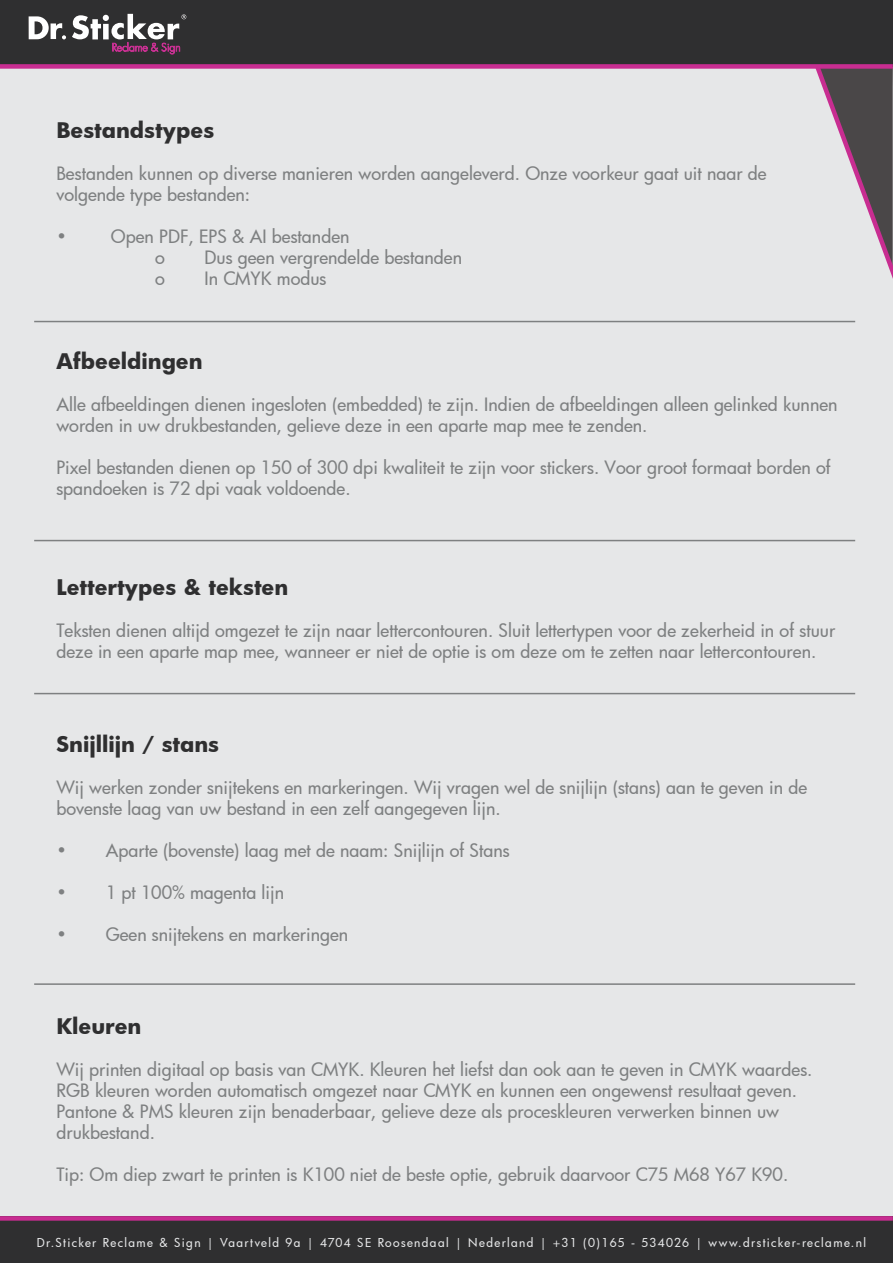
<style>
.page{position:relative;width:893px;height:1263px;background:#fff}
.page>*{position:absolute;margin:0;border:0;box-sizing:border-box;transform-origin:0 0}
.t1{font:700 21px "Futura";color:#2f2f30}
.t2{font:500 18px/21px "Futura";color:#7e8081}
.t3{font:500 12px "Futura";letter-spacing:.115em;color:#e6e7e8}
</style>
<div class="page">
<div style="left:0;top:0;width:893px;height:1252px;background:#e6e7e8"></div>
<div style="left:0;top:1217px;width:893px;height:46px;background:#2f2f30"></div>
<div style="left:0;top:1216px;width:893px;height:5px;background:#c82d91"></div>
<div style="left:0;top:0;width:893px;height:66px;background:#2f2f30"></div>
<div style="left:0;top:64px;width:893px;height:5px;background:#c82d91"></div>
<svg style="left:28px;top:16px;width:38px;height:24px"></svg>
<svg style="left:72px;top:14px;width:114px;height:40px"></svg>
<svg style="left:812px;top:64px;width:81px;height:259px"></svg>
<hr style="left:34px;top:321px;width:821px;height:1px;background:#7e8081">
<hr style="left:34px;top:540px;width:821px;height:1px;background:#7e8081">
<hr style="left:34px;top:983px;width:821px;height:2px;background:#7e8081">
<hr style="left:34px;top:693px;width:821px;height:1px;background:#7e8081">
<p class="t1" style="left:56px;top:115px;width:159px">Bestandstypes</p>
<p class="t2" style="left:56px;top:163px;width:712px">Bestanden kunnen op diverse manieren worden aangeleverd. Onze voorkeur gaat uit naar de volgende type bestanden:</p>
<p class="t2" style="left:56px;top:226px;width:12px">•</p>
<p class="t2" style="left:155px;top:226px;width:196px;text-indent:-44px">Open PDF, EPS &amp; AI bestanden o</p>
<p class="t2" style="left:205px;top:247px;width:259px">Dus geen vergrendelde bestanden</p>
<p class="t2" style="left:155px;top:268px;width:11px">o</p>
<p class="t2" style="left:205px;top:268px;width:123px">In CMYK modus</p>
<p class="t1" style="left:56px;top:346px;width:148px">Afbeeldingen</p>
<p class="t2" style="left:56px;top:393px;width:783px">Alle afbeeldingen dienen ingesloten (embedded) te zijn. Indien de afbeeldingen alleen gelinked kunnen worden in uw drukbestanden, gelieve deze in een aparte map mee te zenden.</p>
<p class="t2" style="left:56px;top:456px;width:776px">Pixel bestanden dienen op 150 of 300 dpi kwaliteit te zijn voor stickers. Voor groot formaat borden of spandoeken is 72 dpi vaak voldoende.</p>
<p class="t1" style="left:56px;top:572px;width:233px">Lettertypes &amp; teksten</p>
<p class="t2" style="left:56px;top:619px;width:781px">Teksten dienen altijd omgezet te zijn naar lettercontouren. Sluit lettertypen voor de zekerheid in of stuur deze in een aparte map mee, wanneer er niet de optie is om deze om te zetten naar lettercontouren.</p>
<p class="t1" style="left:56px;top:729px;width:164px">Snijllijn / stans</p>
<p class="t2" style="left:56px;top:776px;width:752px">Wij werken zonder snijtekens en markeringen. Wij vragen wel de snijlijn (stans) aan te geven in de bovenste laag van uw bestand in een zelf aangegeven lijn.</p>
<p class="t2" style="left:56px;top:839px;width:455px">• Aparte (bovenste) laag met de naam: Snijlijn of Stans</p>
<p class="t2" style="left:56px;top:881px;width:229px">• 1 pt 100% magenta lijn</p>
<p class="t2" style="left:56px;top:923px;width:293px">• Geen snijtekens en markeringen</p>
<p class="t1" style="left:56px;top:1011px;width:87px">Kleuren</p>
<p class="t2" style="left:56px;top:1058px;width:758px">Wij printen digitaal op basis van CMYK. Kleuren het liefst dan ook aan te geven in CMYK waardes.<br>RGB kleuren worden automatisch omgezet naar CMYK en kunnen een ongewenst resultaat geven.<br>Pantone &amp; PMS kleuren zijn benaderbaar, gelieve deze als proceskleuren verwerken binnen uw drukbestand.</p>
<p class="t2" style="left:56px;top:1163px;width:733px">Tip: Om diep zwart te printen is K100 niet de beste optie, gebruik daarvoor C75 M68 Y67 K90.</p>
<p class="t3" style="left:37px;top:1234px;width:831px">Dr.Sticker Reclame &amp; Sign | Vaartveld 9a | 4704 SE Roosendaal | Nederland | +31 (0)165 - 534026 | www.drsticker-reclame.nl</p>
</div>
